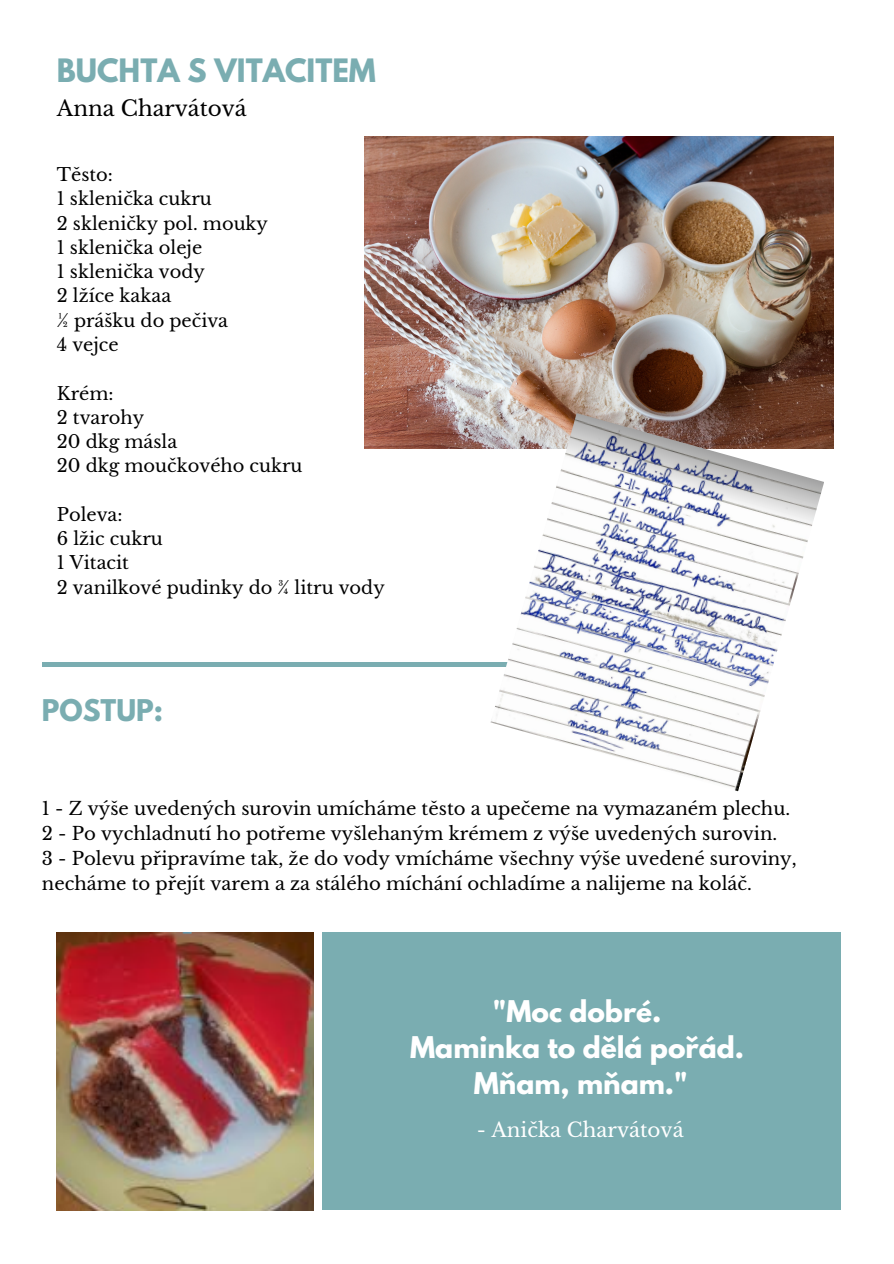
<style>
.page{position:relative;width:894px;height:1264px;background:#fff}
.page>*{position:absolute;margin:0;border:0;box-sizing:border-box;transform-origin:0 0}
.t1{font:700 28.5px "League Spartan";color:#7aadb1}
.t2{font:700 26.55px "League Spartan";color:#fff}
.t3{font:700 26.55px "League Spartan";color:#7aadb1}
.t4{font:21.45px "Libre Baskerville";color:#000}
.t5{font:19.8px "Libre Baskerville";color:#fff}
.t6{font:18px/24.8px "Libre Baskerville";color:#000}
.t7{font:17.85px "Libre Baskerville";color:#000}
</style>
<div class="page">
<div style="left:322px;top:932px;width:518px;height:277px;background:#7aadb1"></div>
<img style="left:57px;top:932px;width:257px;height:278px">
<div style="left:42px;top:662px;width:521px;height:5px;background:#7aadb1"></div>
<img style="left:364px;top:136px;width:469px;height:312px">
<img style="left:490px;top:413px;width:333px;height:378px">
<p class="t1" style="left:57px;top:56px;width:320px">BUCHTA S VITACITEM</p>
<p class="t4" style="left:57px;top:95px;width:191px">Anna Charvátová</p>
<p class="t7" style="left:57px;top:164px;width:58px">Těsto:</p>
<p class="t7" style="left:57px;top:188px;width:156px">1 sklenička cukru</p>
<p class="t7" style="left:57px;top:212px;width:212px">2 skleničky pol. mouky</p>
<p class="t7" style="left:57px;top:236px;width:147px">1 sklenička oleje</p>
<p class="t7" style="left:57px;top:261px;width:149px">1 sklenička vody</p>
<p class="t7" style="left:57px;top:285px;width:116px">2 lžíce kakaa</p>
<p class="t7" style="left:57px;top:309px;width:173px">½ prášku do pečiva</p>
<p class="t7" style="left:57px;top:333px;width:63px">4 vejce</p>
<p class="t7" style="left:57px;top:382px;width:58px">Krém:</p>
<p class="t7" style="left:57px;top:406px;width:89px">2 tvarohy</p>
<p class="t7" style="left:57px;top:431px;width:122px">20 dkg másla</p>
<p class="t7" style="left:57px;top:455px;width:247px">20 dkg moučkového cukru</p>
<p class="t7" style="left:57px;top:503px;width:67px">Poleva:</p>
<p class="t7" style="left:57px;top:528px;width:107px">6 lžic cukru</p>
<p class="t7" style="left:57px;top:552px;width:74px">1 Vitacit</p>
<p class="t7" style="left:57px;top:576px;width:329px">2 vanilkové pudinky do ¾ litru vody</p>
<p class="t3" style="left:42px;top:697px;width:123px">POSTUP:</p>
<p class="t6" style="left:42px;top:796px;width:749px">1 - Z výše uvedených surovin umícháme těsto a upečeme na vymazaném plechu.</p>
<p class="t6" style="left:42px;top:821px;width:736px">2 - Po vychladnutí ho potřeme vyšlehaným krémem z výše uvedených surovin.</p>
<p class="t6" style="left:42px;top:846px;width:756px">3 - Polevu připravíme tak, že do vody vmícháme všechny výše uvedené suroviny, necháme to přejít varem a za stálého míchání ochladíme a nalijeme na koláč.</p>
<p class="t2" style="left:493px;top:998px;width:170px">"Moc dobré.</p>
<p class="t2" style="left:410px;top:1034px;width:335px">Maminka to dělá pořád.</p>
<p class="t2" style="left:473px;top:1070px;width:215px">Mňam, mňam."</p>
<p class="t5" style="left:476px;top:1118px;width:208px">- Anička Charvátová</p>
</div>
